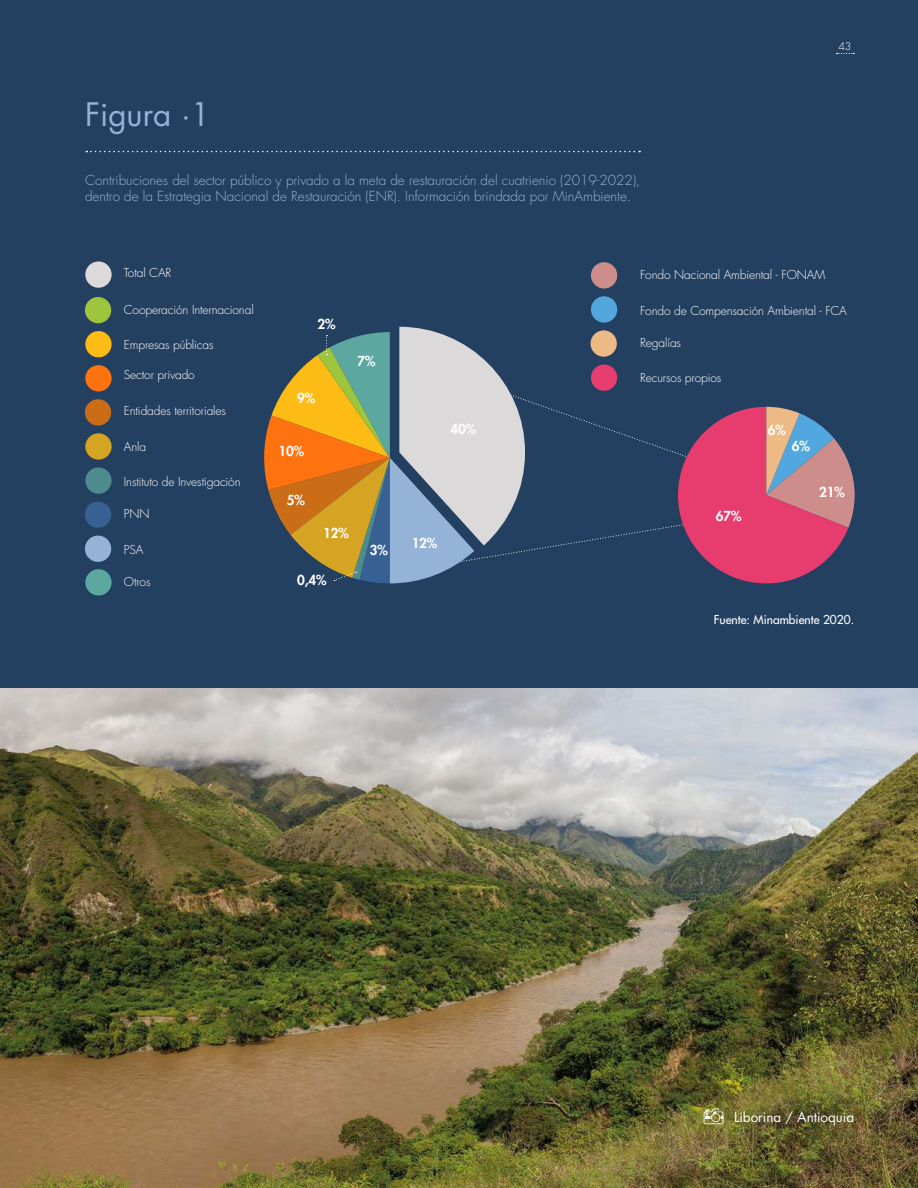
<style>
.page{position:relative;width:918px;height:1188px;background:#fff}
.page>*{position:absolute;margin:0;border:0;box-sizing:border-box;transform-origin:0 0}
.t1{font:31.5px "Futura Std";color:#95b3d7}
.t2{font:300 13.5px/16.2px "Futura Std";color:#95b3d7}
.t3{font:800 13.5px "Futura Std";letter-spacing:-.01em;color:#fff}
.t4{font:13.5px "Futura Std";color:#fff}
.t5{font:300 12px "Futura Std";letter-spacing:-.01em;color:#fff}
.t6{font:500 12px "Futura Std";color:#fff}
.t7{font:300 10.5px "Futura Std";color:#fff}
</style>
<div class="page">
<div style="left:0;top:0;width:918px;height:688px;background:#244061"></div>
<svg style="left:86px;top:151px;width:554px;height:1px"></svg>
<div style="left:591px;top:262px;width:26px;height:27px;background:#cd8d8b;border-radius:50%"></div>
<div style="left:591px;top:296px;width:26px;height:27px;background:#52a8de;border-radius:50%"></div>
<div style="left:85px;top:261px;width:27px;height:27px;background:#dcd9da;border-radius:50%"></div>
<div style="left:85px;top:331px;width:27px;height:26px;background:#fcbb15;border-radius:50%"></div>
<svg style="left:85px;top:433px;width:27px;height:27px"></svg>
<div style="left:85px;top:297px;width:26px;height:26px;background:#9dc53e;border-radius:50%"></div>
<div style="left:85px;top:399px;width:26px;height:27px;background:#cb6d16;border-radius:50%"></div>
<div style="left:85px;top:502px;width:26px;height:26px;background:#366192;border-radius:50%"></div>
<div style="left:85px;top:536px;width:26px;height:26px;background:#95b3d7;border-radius:50%"></div>
<div style="left:85px;top:569px;width:27px;height:27px;background:#5ca7a0;border-radius:50%"></div>
<div style="left:85px;top:365px;width:27px;height:26px;background:#fe7210;border-radius:50%"></div>
<svg style="left:85px;top:467px;width:27px;height:27px"></svg>
<svg style="left:264px;top:327px;width:591px;height:256px"></svg>
<img style="left:0;top:688px;width:918px;height:500px">
<svg style="left:704px;top:1109px;width:19px;height:15px"></svg>
<svg style="left:836px;top:53px;width:18px;height:1px"></svg>
<h1 class="t1" style="left:85px;top:94px;width:127px">Figura ·1</h1>
<p class="t2" style="left:85px;top:172px;width:557px">Contribuciones del sector público y privado a la meta de restauración del cuatrienio (2019-2022), dentro de la Estrategia Nacional de Restauración (ENR). Información brindada por MinAmbiente.</p>
<p class="t7" style="left:838px;top:40px;width:14px">43</p>
<p class="t5" style="left:124px;top:265px;width:49px">Total CAR</p>
<p class="t5" style="left:124px;top:302px;width:131px">Cooperación Internacional</p>
<p class="t5" style="left:124px;top:337px;width:91px">Empresas públicas</p>
<p class="t5" style="left:124px;top:367px;width:73px">Sector privado</p>
<p class="t5" style="left:124px;top:403px;width:104px">Entidades territoriales</p>
<p class="t5" style="left:124px;top:439px;width:24px">Anla</p>
<p class="t5" style="left:124px;top:475px;width:118px">Instituto de Investigación</p>
<p class="t5" style="left:124px;top:507px;width:27px">PNN</p>
<p class="t5" style="left:124px;top:542px;width:21px">PSA</p>
<p class="t5" style="left:124px;top:574px;width:28px">Otros</p>
<p class="t3" style="left:317px;top:315px;width:19px">2%</p>
<p class="t3" style="left:297px;top:390px;width:19px">9%</p>
<p class="t3" style="left:358px;top:352px;width:19px">7%</p>
<p class="t3" style="left:279px;top:443px;width:27px">10%</p>
<p class="t3" style="left:287px;top:491px;width:19px">5%</p>
<p class="t3" style="left:323px;top:524px;width:27px">12%</p>
<p class="t3" style="left:297px;top:571px;width:31px">0,4%</p>
<p class="t3" style="left:370px;top:541px;width:19px">3%</p>
<p class="t3" style="left:450px;top:420px;width:27px">40%</p>
<p class="t3" style="left:412px;top:534px;width:27px">12%</p>
<p class="t5" style="left:640px;top:268px;width:187px">Fondo Nacional Ambiental - FONAM</p>
<p class="t5" style="left:640px;top:303px;width:208px">Fondo de Compensación Ambiental - FCA</p>
<p class="t5" style="left:640px;top:335px;width:43px">Regalías</p>
<p class="t5" style="left:640px;top:371px;width:83px">Recursos propios</p>
<p class="t3" style="left:768px;top:422px;width:19px">6%</p>
<p class="t3" style="left:716px;top:507px;width:27px">67%</p>
<p class="t3" style="left:792px;top:437px;width:19px">6%</p>
<p class="t3" style="left:819px;top:484px;width:27px">21%</p>
<p class="t6" style="left:714px;top:612px;width:142px">Fuente: Minambiente 2020.</p>
<p class="t4" style="left:734px;top:1108px;width:121px">Liborina / Antioquia</p>
</div>
